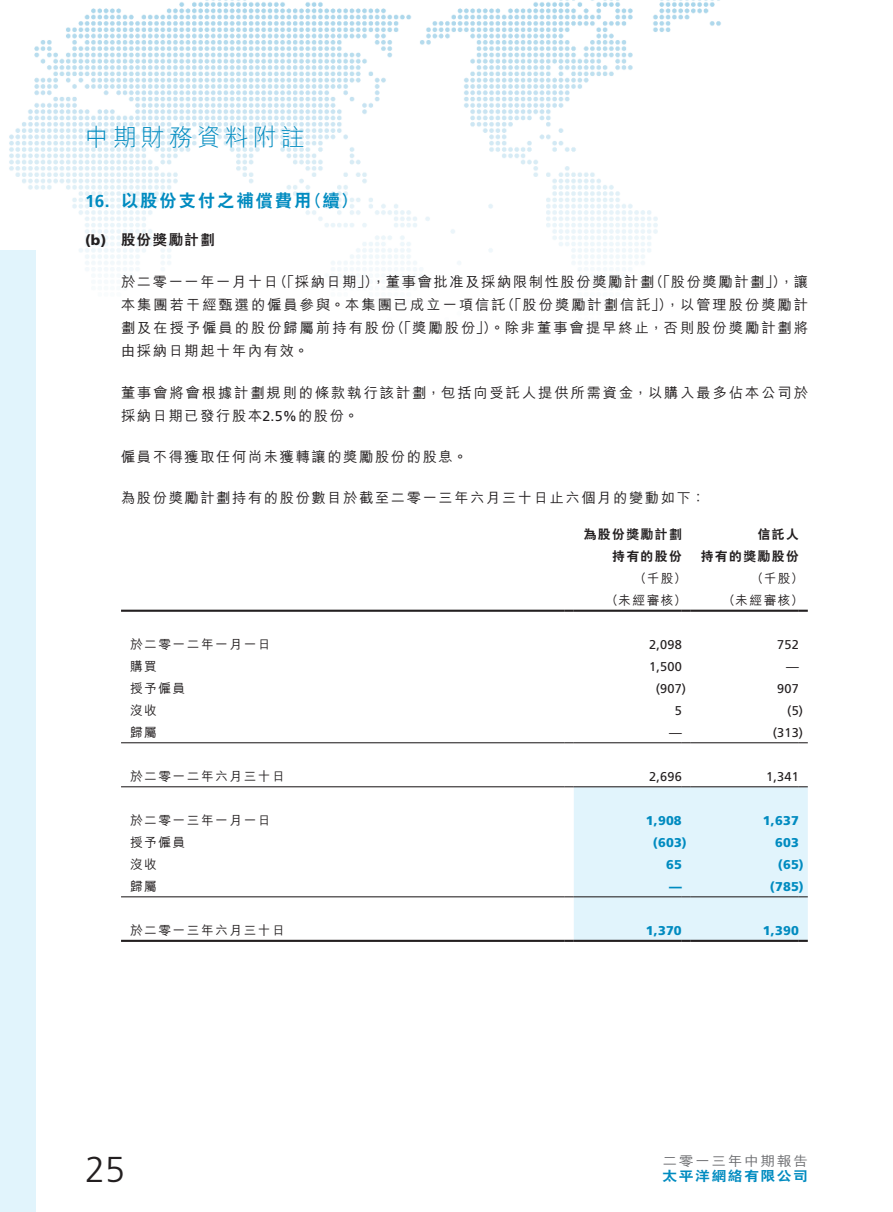
<style>
.page{position:relative;width:893px;height:1212px;background:#fff}
.page>*{position:absolute;margin:0;border:0;box-sizing:border-box;transform-origin:0 0}
.t1{font:300 36px "Frutiger LT Std";color:#231f20}
.t2{font:300 24px "M Hei HK";letter-spacing:.165em;color:#008bc0}
._03_H1{font:800 17.25px "C Hei 2 HK";letter-spacing:.115em;color:#008bc0}
._03_H1-2{font:700 17.25px "Frutiger LT Std";color:#008bc0}
._12___P2{font:500 14.25px/23.2px "M Hei HK";letter-spacing:.125em;color:#231f20}
._04___H2{font:800 14.25px "C Hei 2 HK";letter-spacing:.115em;color:#231f20}
._04___H2-2{font:900 14.25px "Frutiger LT Std";color:#231f20}
.t3{font:500 13.5px "M Hei HK";letter-spacing:.1em;color:#6c6d70;scale:1.1 1}
.t4{font:800 13.5px "C Hei 2 HK";letter-spacing:.1em;color:#008bc0;scale:1.1 1}
._29_Table_Stub__Note{font:500 12.75px "M Hei HK";letter-spacing:.115em;color:#231f20}
._02_Note_Text{font:12.75px "Frutiger LT Std";letter-spacing:.015em;color:#231f20}
._02_Note_Text-2{font:900 12.75px "Frutiger LT Std";letter-spacing:.015em;color:#008bc0}
._02_Note_Text-3{font:800 12.75px "C Hei 2 HK";letter-spacing:.115em;color:#231f20}
._02_Note_Text-4{font:500 12.75px "M Hei HK";letter-spacing:.115em;color:#231f20}
.s1{font-family:"Frutiger LT Std";font-weight:400}
</style>
<div class="page">
<img style="left:9px;top:0;width:712px;height:271px">
<div style="left:0;top:250px;width:36px;height:962px;background:#e1f4fc"></div>
<svg style="left:121px;top:609px;width:687px;height:331px"></svg>
<hr style="left:121px;top:610px;width:444px;height:2px;background:#231f20">
<svg style="left:565px;top:610px;width:9px;height:2px"></svg>
<hr style="left:574px;top:610px;width:108px;height:2px;background:#231f20">
<svg style="left:682px;top:610px;width:9px;height:2px"></svg>
<hr style="left:691px;top:610px;width:108px;height:2px;background:#231f20">
<svg style="left:799px;top:610px;width:9px;height:2px"></svg>
<hr style="left:121px;top:940px;width:444px;height:2px;background:#231f20">
<hr style="left:121px;top:742px;width:444px;height:1px;background:#231f20">
<hr style="left:574px;top:742px;width:108px;height:1px;background:#231f20">
<hr style="left:691px;top:742px;width:108px;height:1px;background:#231f20">
<hr style="left:121px;top:786px;width:444px;height:1px;background:#231f20">
<hr style="left:121px;top:896px;width:444px;height:1px;background:#231f20">
<svg style="left:565px;top:786px;width:243px;height:156px;background:#dceef6"></svg>
<h2 class="t2" style="left:85px;top:120px;width:221px">中期財務資料附註</h2>
<p class="_03_H1-2" style="left:85px;top:191px;width:26px">16.</p>
<p class="_04___H2-2" style="left:85px;top:232px;width:23px">b( )</p>
<p class="_03_H1" style="left:121px;top:189px;width:192px">以股份支付之補償費用</p>
<p class="_03_H1" style="left:305px;top:189px;width:54px">（續(</p>
<p class="_04___H2" style="left:121px;top:231px;width:95px">股份獎勵計劃</p>
<p class="_12___P2" style="left:372px;top:269px;width:284px">，董事會批准及採納限制性股份獎勵計劃</p>
<p class="_12___P2" style="left:273px;top:269px;width:107px">（「採納日期」）</p>
<p class="_12___P2" style="left:649px;top:269px;width:139px">（「股份獎勵計劃」）</p>
<p class="_12___P2" style="left:121px;top:269px;width:159px">於二零一一年一月十日</p>
<p class="_12___P2" style="left:779px;top:269px;width:30px">，讓</p>
<p class="_12___P2" style="left:390px;top:292px;width:419px;text-indent:-269px">本集團若干經甄選的僱員參與。本集團已成立一項信託<br>（「獎勵股份」）。除非董事會提早終止，否則股份獎勵計劃將</p>
<p class="_12___P2" style="left:501px;top:292px;width:173px">（「股份獎勵計劃信託」）</p>
<p class="_12___P2" style="left:665px;top:292px;width:144px">，以管理股份獎勵計</p>
<p class="_12___P2" style="left:121px;top:315px;width:276px">劃及在授予僱員的股份歸屬前持有股份由採納日期起十年內有效。</p>
<p class="_12___P2" style="left:121px;top:380px;width:688px">董事會將會根據計劃規則的條款執行該計劃，包括向受託人提供所需資金，以購入最多佔本公司於採納日期已發行股本<span class="s1">2.5%</span>的股份。</p>
<p class="_12___P2" style="left:121px;top:444px;width:348px">僱員不得獲取任何尚未獲轉讓的獎勵股份的股息。</p>
<p class="_12___P2" style="left:121px;top:485px;width:586px">為股份獎勵計劃持有的股份數目於截至二零一三年六月三十日止六個月的變動如下：</p>
<p class="_02_Note_Text-3" style="left:584px;top:526px;width:100px">為股份獎勵計劃</p>
<p class="_02_Note_Text-3" style="left:612px;top:548px;width:71px">持有的股份</p>
<p class="_02_Note_Text-4" style="left:634px;top:569px;width:54px">（千股(</p>
<p class="_02_Note_Text-3" style="left:758px;top:526px;width:43px">信託人</p>
<p class="_02_Note_Text-3" style="left:701px;top:548px;width:100px">持有的獎勵股份</p>
<p class="_02_Note_Text-4" style="left:751px;top:569px;width:54px">（千股(</p>
<p class="_02_Note_Text-4" style="left:722px;top:591px;width:83px">（未經審核(</p>
<p class="_02_Note_Text-4" style="left:605px;top:591px;width:83px">（未經審核）</p>
<p class="_29_Table_Stub__Note" style="left:130px;top:635px;width:142px">於二零一二年一月一日</p>
<p class="_02_Note_Text" style="left:649px;top:637px;width:34px">2,098</p>
<p class="_02_Note_Text" style="left:777px;top:637px;width:23px">752</p>
<p class="_29_Table_Stub__Note" style="left:130px;top:657px;width:28px">購買</p>
<p class="_02_Note_Text" style="left:649px;top:659px;width:34px">1,500</p>
<p class="_02_Note_Text" style="left:786px;top:659px;width:14px">—</p>
<p class="_29_Table_Stub__Note" style="left:130px;top:679px;width:57px">授予僱員</p>
<p class="_02_Note_Text" style="left:656px;top:681px;width:32px">)907(</p>
<p class="_02_Note_Text" style="left:777px;top:681px;width:23px">907</p>
<p class="_29_Table_Stub__Note" style="left:130px;top:701px;width:28px">沒收</p>
<p class="_02_Note_Text" style="left:675px;top:703px;width:9px">5</p>
<p class="_02_Note_Text" style="left:787px;top:703px;width:17px">5) (</p>
<p class="_29_Table_Stub__Note" style="left:130px;top:723px;width:28px">歸屬</p>
<p class="_02_Note_Text" style="left:669px;top:725px;width:14px">—</p>
<p class="_02_Note_Text" style="left:773px;top:725px;width:32px">)313(</p>
<p class="_29_Table_Stub__Note" style="left:130px;top:767px;width:156px">於二零一二年六月三十日</p>
<p class="_02_Note_Text" style="left:649px;top:769px;width:34px">2,696</p>
<p class="_02_Note_Text" style="left:766px;top:769px;width:34px">1,341</p>
<p class="_29_Table_Stub__Note" style="left:130px;top:811px;width:142px">於二零一三年一月一日</p>
<p class="_02_Note_Text-2" style="left:646px;top:812px;width:37px">1,908</p>
<p class="_02_Note_Text-2" style="left:763px;top:812px;width:37px">1,637</p>
<p class="_29_Table_Stub__Note" style="left:130px;top:833px;width:57px">授予僱員</p>
<p class="_02_Note_Text-2" style="left:653px;top:834px;width:35px">)603(</p>
<p class="_02_Note_Text-2" style="left:775px;top:834px;width:25px">603</p>
<p class="_29_Table_Stub__Note" style="left:130px;top:855px;width:28px">沒收</p>
<p class="_02_Note_Text-2" style="left:666px;top:856px;width:17px">65</p>
<p class="_02_Note_Text-2" style="left:778px;top:856px;width:27px">)65(</p>
<p class="_29_Table_Stub__Note" style="left:130px;top:877px;width:28px">歸屬</p>
<p class="_02_Note_Text-2" style="left:669px;top:878px;width:14px">—</p>
<p class="_02_Note_Text-2" style="left:770px;top:878px;width:35px">)785(</p>
<p class="_29_Table_Stub__Note" style="left:130px;top:921px;width:156px">於二零一三年六月三十日</p>
<p class="_02_Note_Text-2" style="left:646px;top:922px;width:37px">1,370</p>
<p class="_02_Note_Text-2" style="left:763px;top:922px;width:37px">1,390</p>
<h1 class="t1" style="left:85px;top:1149px;width:42px">25</h1>
<p class="t3" style="left:662px;top:1151px;width:134px">二零一三年中期報告</p>
<p class="t4" style="left:662px;top:1166px;width:134px">太平洋網絡有限公司</p>
</div>
